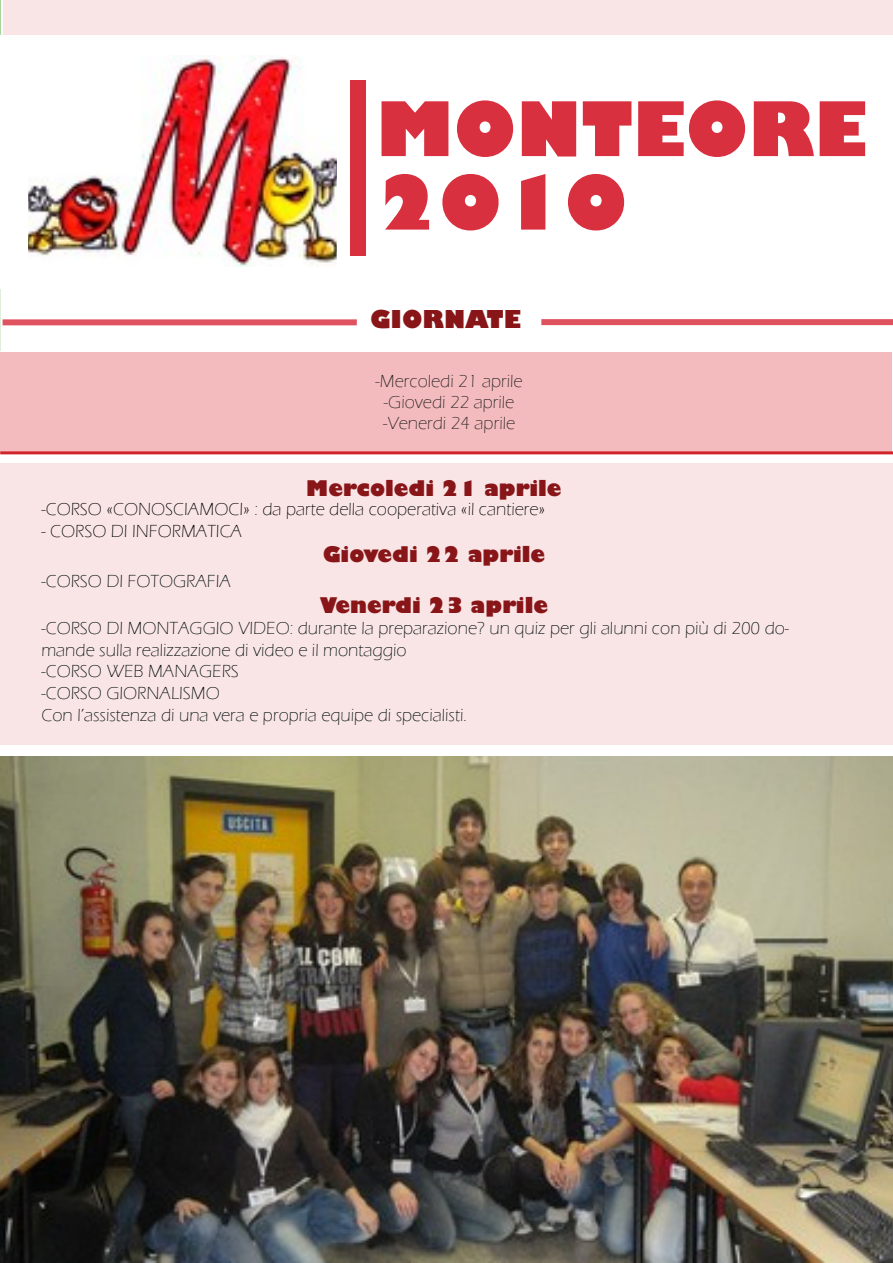
<style>
.page{position:relative;width:893px;height:1263px;background:#fff}
.page>*{position:absolute;margin:0;border:0;box-sizing:border-box;transform-origin:0 0}
.t1{font:800 73.5px "Gill Sans";color:#d93040}
.t2{font:800 24px "Gill Sans";color:#881619}
.t3{font:800 21px "Gill Sans";color:#881619}
.t4{font:300 18px/21.6px "Eras ITC";color:#000c0b}
.t5{font:300 18px "Eras ITC";color:#000001}
.t6{font:300 18px "Eras ITC";color:#231f20}
</style>
<div class="page">
<div style="left:0;top:352px;width:892px;height:99px;background:#f3bbbd"></div>
<div style="left:0;top:463px;width:893px;height:281px;background:#fae5e6"></div>
<hr style="left:0;top:289px;width:1px;height:62px;background:#85c371">
<img style="left:1px;top:757px;width:892px;height:506px">
<hr style="left:0;top:0;width:1px;height:34px;background:#85c371">
<img style="left:29px;top:56px;width:308px;height:211px">
<div style="left:350px;top:80px;width:15px;height:176px;background:#d93040"></div>
<div style="left:3px;top:319px;width:354px;height:6px;background:#df5360"></div>
<div style="left:541px;top:319px;width:352px;height:6px;background:#df5360"></div>
<div style="left:3px;top:0;width:890px;height:34px;background:#fae5e6"></div>
<hr style="left:0;top:451px;width:893px;height:3px;background:#d1232a">
<p class="t1" style="left:376px;top:83px;width:492px">MONTEORE</p>
<p class="t1" style="left:376px;top:156px;width:253px">2010</p>
<p class="t2" style="left:370px;top:304px;width:152px">GIORNATE</p>
<p class="t6" style="left:376px;top:371px;width:149px">-Mercoledi 21 aprile</p>
<p class="t6" style="left:384px;top:392px;width:132px">-Giovedi 22 aprile</p>
<p class="t6" style="left:383px;top:413px;width:134px">-Venerdi 24 aprile</p>
<p class="t3" style="left:306px;top:475px;width:257px">Mercoledi 21 aprile</p>
<p class="t5" style="left:41px;top:499px;width:505px">-CORSO «CONOSCIAMOCI» : da parte della cooperativa «il cantiere»</p>
<p class="t5" style="left:41px;top:521px;width:202px">- CORSO DI INFORMATICA</p>
<p class="t3" style="left:323px;top:541px;width:224px">Giovedi 22 aprile</p>
<p class="t4" style="left:41px;top:571px;width:191px">-CORSO DI FOTOGRAFIA</p>
<p class="t3" style="left:320px;top:592px;width:230px">Venerdi 23 aprile</p>
<p class="t4" style="left:41px;top:618px;width:749px">-CORSO DI MONTAGGIO VIDEO: durante la preparazione? un quiz per gli alunni con più di 200 do&shy;mande sulla realizzazione di video e il montaggio</p>
<p class="t4" style="left:41px;top:661px;width:199px">-CORSO WEB MANAGERS</p>
<p class="t4" style="left:41px;top:682px;width:180px">-CORSO GIORNALISMO</p>
<p class="t4" style="left:41px;top:704px;width:427px">Con l’assistenza di una vera e propria equipe di specialisti.</p>
</div>
